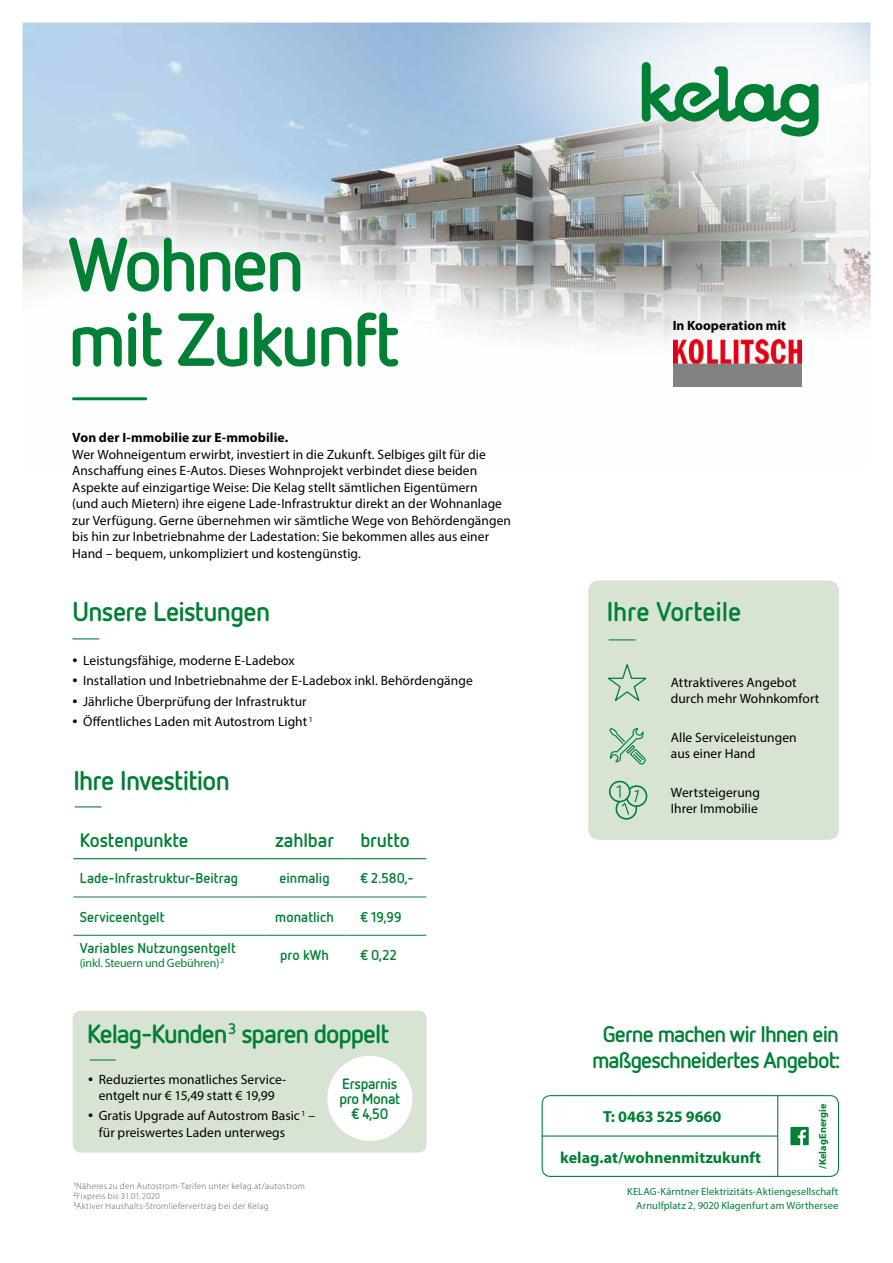
<style>
.page{position:relative;width:893px;height:1263px;background:#fff}
.page>*{position:absolute;margin:0;border:0;box-sizing:border-box;transform-origin:0 0}
.t1{font:700 75px/75px "Netto OT";letter-spacing:-.04em;color:#008035}
.t2{font:300 75px "Netto OT";color:#008035}
.t3{font:700 27px "Netto OT";letter-spacing:-.025em;color:#008035}
.t4{font:700 27px "Netto OT";letter-spacing:-.005em;color:#008035}
.t5{font:300 27px "Netto OT";color:#008035}
.t6{font:700 26.25px "Netto OT";letter-spacing:-.04em;color:#008035}
.t7{font:300 26.25px "Netto OT";color:#008035}
.t8{font:700 22.5px/26.2px "Netto OT";letter-spacing:-.04em;color:#008035;text-align:center}
.t9{font:700 19.5px "Netto OT";letter-spacing:-.01em;color:#008035}
.t10{font:700 16.05px "Myriad Pro";color:#008035}
.t11{font:700 15px/15px "Netto OT";letter-spacing:-.02em;color:#008035;text-align:center}
.t12{font:700 14.25px "Netto OT";letter-spacing:.005em;color:#008035}
.t13{font:13.5px/16.5px "Myriad Pro";letter-spacing:.005em;color:#000}
.t14{font:700 13.5px "Myriad Pro";letter-spacing:.01em;color:#000}
.t15{font:12px "Myriad Pro";letter-spacing:-.01em;color:#008035}
.t16{font:10.5px/13.5px "Myriad Pro";letter-spacing:.01em;color:#008035;text-align:right}
.t17{font:700 10.2px "Myriad Pro";letter-spacing:.015em;color:#008035}
.t18{font:300 9px/9.8px "Myriad Pro";letter-spacing:.035em;color:#58585a}
.s1{font-size:18px}
</style>
<div class="page">
<img style="left:344px;top:23px;width:526px;height:153px">
<svg style="left:23px;top:176px;width:847px;height:211px"></svg>
<img style="left:674px;top:339px;width:127px;height:47px">
<svg style="left:642px;top:62px;width:177px;height:75px"></svg>
<div style="left:21px;top:188px;width:426px;height:229px;background:#fff;opacity:.75"></div>
<div style="left:73px;top:1010px;width:354px;height:142px;background:#d7e4d3;border-radius:9px"></div>
<div style="left:327px;top:1056px;width:85px;height:85px;background:#fff;border-radius:50%"></div>
<div style="left:542px;top:1095px;width:297px;height:82px;border:1px solid #008035;border-radius:8px"></div>
<hr style="left:542px;top:1135px;width:236px;height:1px;background:#008035">
<hr style="left:777px;top:1096px;width:1px;height:80px;background:#008035">
<svg style="left:790px;top:1127px;width:19px;height:18px"></svg>
<div style="left:588px;top:580px;width:251px;height:260px;background:#d7e4d3;border-radius:11px"></div>
<svg style="left:609px;top:728px;width:37px;height:37px"></svg>
<svg style="left:608px;top:664px;width:39px;height:37px"></svg>
<div style="left:609px;top:781px;width:22px;height:21px;border:2px solid #008035;border-radius:50%"></div>
<svg style="left:616px;top:783px;width:32px;height:37px"></svg>
<svg style="left:73px;top:859px;width:353px;height:76px"></svg>
<hr style="left:73px;top:897px;width:192px;height:1px;background:#008035">
<hr style="left:265px;top:897px;width:80px;height:1px;background:#008035">
<hr style="left:345px;top:897px;width:81px;height:1px;background:#008035">
<hr style="left:73px;top:935px;width:192px;height:1px;background:#008035">
<hr style="left:265px;top:935px;width:80px;height:1px;background:#008035">
<hr style="left:345px;top:935px;width:81px;height:1px;background:#008035">
<hr style="left:73px;top:858px;width:192px;height:1px;background:#008035">
<hr style="left:265px;top:858px;width:80px;height:1px;background:#008035">
<hr style="left:345px;top:858px;width:81px;height:1px;background:#008035">
<h1 class="t1" style="left:68px;top:225px;width:334px">Wohnen mit Zukunft</h1>
<h1 class="t2" style="left:59px;top:410px;width:24px;rotate:-90deg">|</h1>
<p class="t14" style="left:72px;top:429px;width:218px">Von der I-mmobilie zur E-mmobilie.</p>
<p class="t13" style="left:72px;top:446px;width:440px">Wer Wohneigentum erwirbt, investiert in die Zukunft. Selbiges gilt für die Anschaffung eines E-Autos. Dieses Wohnprojekt verbindet diese beiden Aspekte auf einzigartige Weise: Die Kelag stellt sämtlichen Eigentümern<br>(und auch Mietern) ihre eigene Lade-Infrastruktur direkt an der Wohnanlage zur Verfügung. Gerne übernehmen wir sämtliche Wege von Behördengängen bis hin zur Inbetriebnahme der Ladestation: Sie bekommen alles aus einer Hand – bequem, unkompliziert und kostengünstig.</p>
<h2 class="t3" style="left:73px;top:594px;width:199px">Unsere Leistungen</h2>
<h2 class="t5" style="left:68px;top:643px;width:10px;rotate:-90deg">|</h2>
<p class="t13" style="left:73px;top:652px;width:224px"><span class="s1">•</span> Leistungsfähige, moderne E-Ladebox</p>
<p class="t13" style="left:73px;top:672px;width:402px"><span class="s1">•</span> Installation und Inbetriebnahme der E-Ladebox inkl. Behördengänge</p>
<p class="t13" style="left:73px;top:693px;width:235px"><span class="s1">•</span> Jährliche Überprüfung der Infrastruktur</p>
<p class="t13" style="left:73px;top:713px;width:242px"><span class="s1">•</span> Öffentliches Laden mit Autostrom Light <sup>1</sup></p>
<h2 class="t3" style="left:73px;top:763px;width:158px">Ihre Investition</h2>
<p class="t14" style="left:673px;top:317px;width:115px">In Kooperation mit</p>
<h2 class="t4" style="left:607px;top:594px;width:136px">Ihre Vorteile</h2>
<h2 class="t5" style="left:604px;top:644px;width:10px;rotate:-90deg">|</h2>
<p class="t13" style="left:671px;top:674px;width:150px">Attraktiveres Angebot durch mehr Wohnkomfort</p>
<p class="t13" style="left:671px;top:729px;width:127px">Alle Serviceleistungen aus einer Hand</p>
<p class="t13" style="left:671px;top:784px;width:91px">Wertsteigerung</p>
<h2 class="t5" style="left:70px;top:811px;width:10px;rotate:-90deg">|</h2>
<p class="t13" style="left:671px;top:800px;width:88px">Ihrer Immobilie</p>
<h3 class="t9" style="left:80px;top:828px;width:110px">Kostenpunkte</h3>
<h3 class="t9" style="left:275px;top:828px;width:60px">zahlbar</h3>
<h3 class="t9" style="left:360px;top:828px;width:51px">brutto</h3>
<p class="t12" style="left:80px;top:869px;width:160px">Lade-Infrastruktur-Beitrag</p>
<p class="t12" style="left:280px;top:869px;width:52px">einmalig</p>
<p class="t12" style="left:360px;top:869px;width:55px">€ 2.580,-</p>
<p class="t12" style="left:80px;top:908px;width:86px">Serviceentgelt</p>
<p class="t12" style="left:275px;top:908px;width:60px">monatlich</p>
<p class="t12" style="left:360px;top:908px;width:43px">€ 19,99</p>
<p class="t12" style="left:80px;top:939px;width:158px">Variables Nutzungsentgelt</p>
<p class="t15" style="left:80px;top:956px;width:146px">(inkl. Steuern und Gebühren) <sup>2</sup></p>
<p class="t12" style="left:280px;top:946px;width:50px">pro kWh</p>
<p class="t12" style="left:360px;top:946px;width:38px">€ 0,22</p>
<h3 class="t6" style="left:87px;top:1017px;width:304px">Kelag-Kunden<sup>3</sup> sparen doppelt</h3>
<h3 class="t7" style="left:85px;top:1064px;width:9px;rotate:-90deg">|</h3>
<p class="t11" style="left:339px;top:1076px;width:63px">Ersparnis pro Monat € 4,50</p>
<p class="t13" style="left:88px;top:1071px;width:200px;text-align:center"><span class="s1">•</span> Reduziertes monatliches Service&shy;entgelt nur € 15,49 statt € 19,99</p>
<p class="t13" style="left:99px;top:1107px;width:218px;text-indent:-11px"><span class="s1">•</span> Gratis Upgrade auf Autostrom Basic <sup>1</sup> – für preiswertes Laden unterwegs</p>
<p class="t18" style="left:73px;top:1181px;width:233px"><sup>1</sup>Näheres zu den Autostrom-Tarifen unter kelag.at/autostrom<br><sup>2</sup>Fixpreis bis 31.01.2020<br><sup>3</sup>Aktiver Haushalts-Stromliefervertrag bei der Kelag</p>
<h3 class="t8" style="left:592px;top:1020px;width:249px">Gerne machen wir Ihnen ein maßgeschneidertes Angebot:</h3>
<p class="t10" style="left:603px;top:1105px;width:120px">T: 0463 525 9660</p>
<p class="t17" style="left:816px;top:1169px;width:67px;rotate:-90deg">/KelagEnergie</p>
<p class="t16" style="left:627px;top:1185px;width:213px">KELAG-Kärntner Elektrizitäts-Aktiengesellschaft<br>Arnulfplatz 2, 9020 Klagenfurt am Wörthersee</p>
<p class="t10" style="left:560px;top:1147px;width:202px">kelag.at/wohnenmitzukunft</p>
</div>
